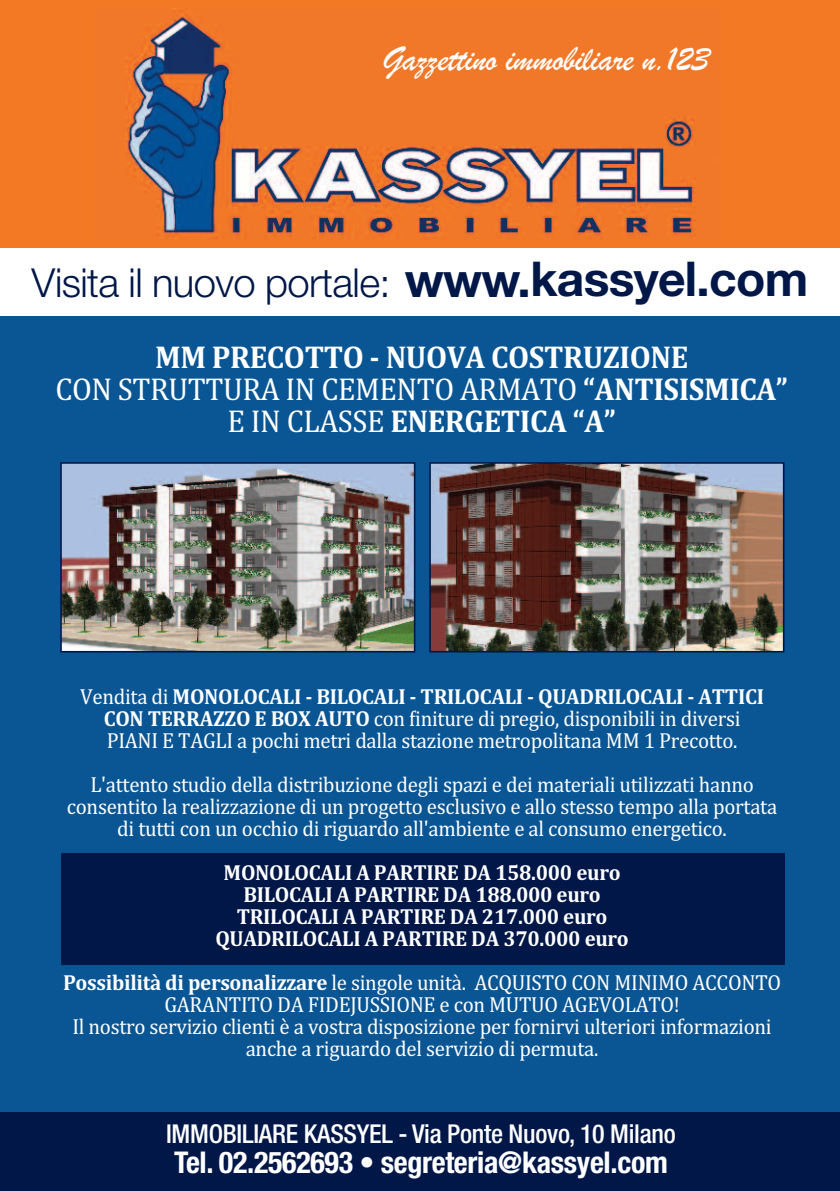
<style>
.page{position:relative;width:840px;height:1191px;background:#fff}
.page>*{position:absolute;margin:0;border:0;box-sizing:border-box;transform-origin:0 0}
.t1{font:300 40px "Helvetica Neue";letter-spacing:-.015em;color:#001748}
.t2{font:36px "Brush Script";letter-spacing:-.01em;color:#fff}
.t3{font:700 32px/32px "Cambria";letter-spacing:-.015em;color:#fff;text-align:center;scale:.95 1}
.t4{font:700 condensed 30px "Helvetica Neue";letter-spacing:-.01em;color:#fff}
.t5{font:500 condensed 26px "Helvetica Neue";letter-spacing:-.01em;color:#fff}
.t6{font:22px/22px "Cambria";letter-spacing:-.015em;color:#fff;text-align:center;scale:.95 1}
.t7{font:700 22px/22px "Cambria";letter-spacing:-.015em;color:#fff;text-align:center;scale:.95 1}
.s1{font-weight:700;font-size:48px}
.s2{font-weight:400}
.s3{font-weight:700}
</style>
<div class="page">
<div style="left:0;top:0;width:839px;height:248px;background:#f47925"></div>
<img style="left:126px;top:10px;width:570px;height:229px">
<div style="left:0;top:316px;width:839px;height:875px;background:#0a5694"></div>
<div style="left:61px;top:853px;width:723px;height:111px;background:#001748"></div>
<div style="left:0;top:1112px;width:839px;height:79px;background:#001748"></div>
<img style="left:63px;top:465px;width:349px;height:184px">
<div style="left:60px;top:462px;width:355px;height:190px;border:2px solid #001748"></div>
<img style="left:432px;top:465px;width:349px;height:184px">
<div style="left:429px;top:462px;width:355px;height:190px;border:2px solid #001748"></div>
<h2 class="t2" style="left:382px;top:37px;width:329px">Gazzettino immobiliare n.123</h2>
<h1 class="t1" style="left:32px;top:250px;width:777px">Visita il nuovo portale: <span class="s1">www.kassyel.com</span></h1>
<h3 class="t3" style="left:55px;top:341px;width:772px">MM PRECOTTO - NUOVA COSTRUZIONE<br><span class="s2">CON STRUTTURA IN CEMENTO ARMATO</span> “ANTISISMICA”<br><span class="s2">E IN CLASSE</span> ENERGETICA “A”</h3>
<p class="t6" style="left:80px;top:686px;width:721px">Vendita di <span class="s3">MONOLOCALI - BILOCALI - TRILOCALI - QUADRILOCALI - ATTICI<br>CON TERRAZZO E BOX AUTO</span> con finiture di pregio, disponibili in diversi<br>PIANI E TAGLI a pochi metri dalla stazione metropolitana MM 1 Precotto.</p>
<p class="t6" style="left:67px;top:774px;width:748px">L'attento studio della distribuzione degli spazi e dei materiali utilizzati hanno consentito la realizzazione di un progetto esclusivo e allo stesso tempo alla portata di tutti con un occhio di riguardo all'ambiente e al consumo energetico.</p>
<p class="t7" style="left:215px;top:862px;width:436px">MONOLOCALI A PARTIRE DA 158.000 euro BILOCALI A PARTIRE DA 188.000 euro TRILOCALI A PARTIRE DA 217.000 euro QUADRILOCALI A PARTIRE DA 370.000 euro</p>
<p class="t6" style="left:63px;top:972px;width:756px"><span class="s3">Possibilità di personalizzare</span> le singole unità. ACQUISTO CON MINIMO ACCONTO GARANTITO DA FIDEJUSSIONE e con MUTUO AGEVOLATO!<br>Il nostro servizio clienti è a vostra disposizione per fornirvi ulteriori informazioni anche a riguardo del servizio di permuta.</p>
<p class="t5" style="left:166px;top:1124px;width:511px">IMMOBILIARE KASSYEL - Via Ponte Nuovo, 10 Milano</p>
<h3 class="t4" style="left:174px;top:1151px;width:495px">Tel. 02.2562693 • segreteria@kassyel.com</h3>
</div>
